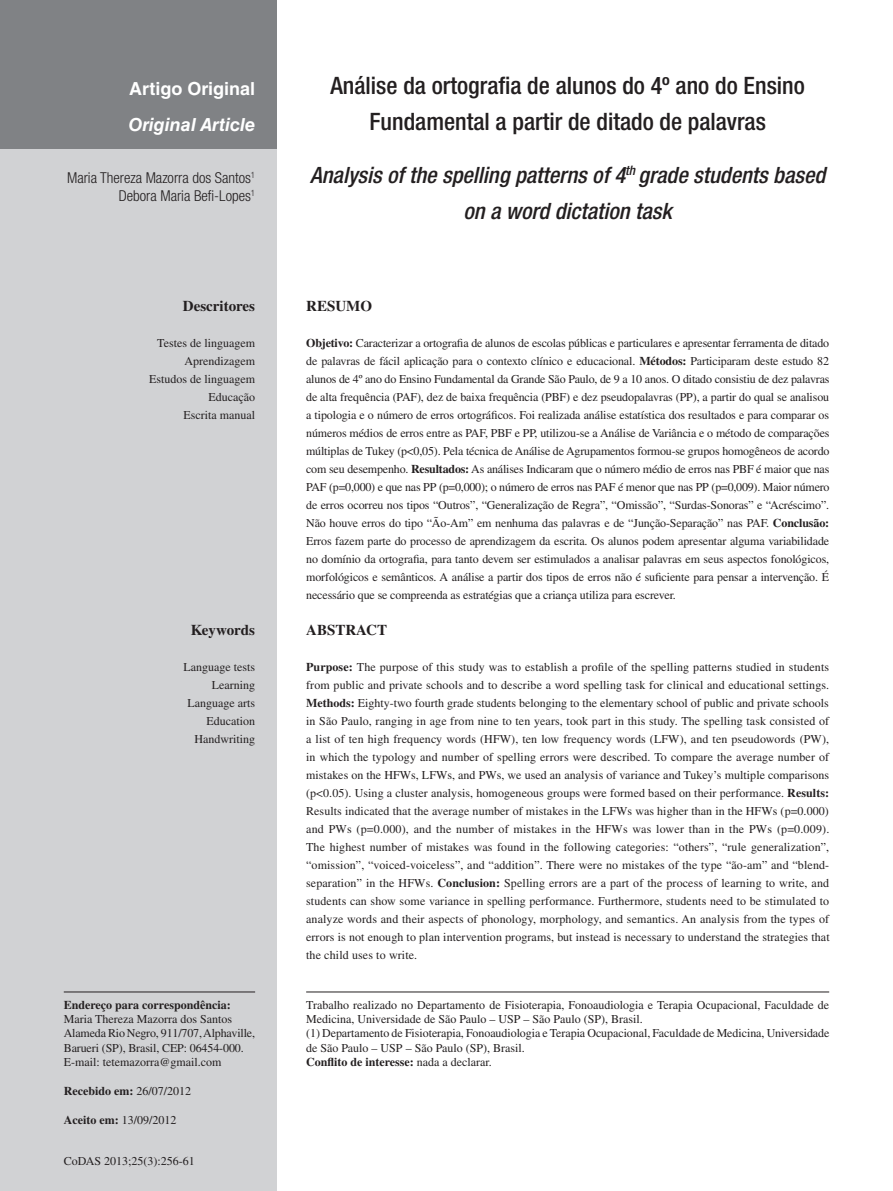
<style>
.page{position:relative;width:893px;height:1191px;background:#fff}
.page>*{position:absolute;margin:0;border:0;box-sizing:border-box;transform-origin:0 0}
._01_0_título_1{font:500 condensed 24px/36px "Helvetica Neue LT Std";color:#231f20;text-align:center}
._01_1_título_2{font:italic 500 condensed 22.5px/36px "Helvetica Neue LT Std";color:#231f20;text-align:center}
.t1{font:italic 700 18px "Helvetica LT Std";color:#fff}
.t2{font:700 18px "Helvetica LT Std";color:#fff}
._02_0_autores{font:300 condensed 15px "Helvetica Neue LT Std";color:#231f20}
._05_1_SUB_1{font:700 15px "Times LT Std";color:#231f20}
._03__1_Titulo_palavr{font:700 15px "Times LT Std";color:#231f20}
._03_2_Abstract{font:12px/18px "Times LT Std";letter-spacing:.005em;color:#231f20;text-align:justify}
._03_0_Resumo{font:12px/18px "Times LT Std";letter-spacing:-.01em;color:#231f20;text-align:justify}
._04_1_Informações{font:12px/14.4px "Times LT Std";letter-spacing:-.005em;color:#231f20}
._04_0_Informações_Pr{font:12px/14.4px "Times LT Std";color:#231f20}
._03_1_Palavras-chave{font:12px "Times LT Std";color:#231f20}
._04_1_Informações-2{font:700 12px "Times LT Std";color:#231f20}
._03_3_Keywords{font:12px "Times LT Std";color:#231f20}
._04_0_Informações_Pr-2{font:700 12px "Times LT Std";color:#231f20}
.s1{font-weight:400}
.s2{font-weight:700}
</style>
<div class="page">
<div style="left:0;top:0;width:276px;height:1191px;background:#d1d2d4"></div>
<div style="left:0;top:0;width:276px;height:149px;background:#808285"></div>
<hr style="left:64px;top:991px;width:191px;height:1px;background:#231f20">
<hr style="left:306px;top:991px;width:523px;height:1px;background:#231f20">
<h3 class="t2" style="left:129px;top:77px;width:128px">Artigo Original</h3>
<h3 class="t1" style="left:129px;top:113px;width:128px">Original Article</h3>
<p class="_02_0_autores" style="left:67px;top:169px;width:190px">Maria Thereza Mazorra dos Santos<sup>1</sup></p>
<p class="_02_0_autores" style="left:119px;top:187px;width:138px">Debora Maria Befi-Lopes<sup>1</sup></p>
<p class="_03__1_Titulo_palavr" style="left:183px;top:297px;width:74px">Descritores</p>
<p class="_03_1_Palavras-chave" style="left:157px;top:336px;width:99px">Testes de linguagem</p>
<p class="_03_1_Palavras-chave" style="left:184px;top:354px;width:72px">Aprendizagem</p>
<p class="_03_1_Palavras-chave" style="left:149px;top:372px;width:107px">Estudos de linguagem</p>
<p class="_03_1_Palavras-chave" style="left:208px;top:390px;width:48px">Educação</p>
<p class="_03_1_Palavras-chave" style="left:183px;top:408px;width:73px">Escrita manual</p>
<p class="_05_1_SUB_1" style="left:191px;top:621px;width:66px">Keywords</p>
<p class="_03_3_Keywords" style="left:183px;top:660px;width:73px">Language tests</p>
<p class="_03_3_Keywords" style="left:212px;top:678px;width:45px">Learning</p>
<p class="_03_3_Keywords" style="left:187px;top:696px;width:69px">Language arts</p>
<p class="_03_3_Keywords" style="left:206px;top:714px;width:50px">Education</p>
<p class="_03_3_Keywords" style="left:194px;top:732px;width:62px">Handwriting</p>
<p class="_04_0_Informações_Pr-2" style="left:64px;top:997px;width:168px">Endereço para correspondência:</p>
<p class="_04_1_Informações" style="left:64px;top:1011px;width:170px">Maria Thereza Mazorra dos Santos</p>
<p class="_04_1_Informações" style="left:64px;top:1026px;width:193px">Alameda Rio Negro, 911/707, Alphaville,<br>Barueri (SP), Brasil, CEP: 06454-000.</p>
<p class="_04_1_Informações" style="left:64px;top:1055px;width:159px">E-mail: tetemazorra@gmail.com</p>
<p class="_04_1_Informações-2" style="left:64px;top:1083px;width:129px">Recebido em: <span class="s1">26/07/2012</span></p>
<p class="_04_1_Informações" style="left:64px;top:1112px;width:114px"><span class="s2">Aceito em:</span> 13/09/2012</p>
<p class="_03_2_Abstract" style="left:64px;top:1152px;width:133px">CoDAS 2013;25(3):256-61</p>
<p class="_01_0_título_1" style="left:330px;top:67px;width:476px">Análise da ortografia de alunos do 4º ano do Ensino<br>Fundamental a partir de ditado de palavras</p>
<p class="_01_1_título_2" style="left:310px;top:157px;width:517px">Analysis of the spelling patterns of 4<sup>th</sup> grade students based on a word dictation task</p>
<p class="_05_1_SUB_1" style="left:306px;top:297px;width:67px">RESUMO</p>
<p class="_03_0_Resumo" style="left:306px;top:333px;width:525px"><span class="s2">Objetivo:</span> Caracterizar a ortografia de alunos de escolas públicas e particulares e apresentar ferramenta de ditado de palavras de fácil aplicação para o contexto clínico e educacional. <span class="s2">Métodos:</span> Participaram deste estudo 82 alunos de 4º ano do Ensino Fundamental da Grande São Paulo, de 9 a 10 anos. O ditado consistiu de dez palavras de alta frequência (PAF), dez de baixa frequência (PBF) e dez pseudopalavras (PP), a partir do qual se analisou a tipologia e o número de erros ortográficos. Foi realizada análise estatística dos resultados e para comparar os números médios de erros entre as PAF, PBF e PP, utilizou-se a Análise de Variância e o método de comparações múltiplas de Tukey (p&lt;0,05). Pela técnica de Análise de Agrupamentos formou-se grupos homogêneos de acordo com seu desempenho. <span class="s2">Resultados:</span> As análises Indicaram que o número médio de erros nas PBF é maior que nas PAF (p=0,000) e que nas PP (p=0,000); o número de erros nas PAF é menor que nas PP (p=0,009). Maior número de erros ocorreu nos tipos “Outros”, “Generalização de Regra”, “Omissão”, “Surdas-Sonoras” e “Acréscimo”.<br>Não houve erros do tipo “Ão-Am” em nenhuma das palavras e de “Junção-Separação” nas PAF. <span class="s2">Conclusão:<br></span>Erros fazem parte do processo de aprendizagem da escrita. Os alunos podem apresentar alguma variabilidade no domínio da ortografia, para tanto devem ser estimulados a analisar palavras em seus aspectos fonológicos, morfológicos e semânticos. A análise a partir dos tipos de erros não é suficiente para pensar a intervenção. É necessário que se compreenda as estratégias que a criança utiliza para escrever.</p>
<p class="_05_1_SUB_1" style="left:306px;top:621px;width:82px">ABSTRACT</p>
<p class="_03_2_Abstract" style="left:306px;top:657px;width:525px"><span class="s2">Purpose:</span> The purpose of this study was to establish a profile of the spelling patterns studied in students from public and private schools and to describe a word spelling task for clinical and educational settings.<br><span class="s2">Methods:</span> Eighty-two fourth grade students belonging to the elementary school of public and private schools in São Paulo, ranging in age from nine to ten years, took part in this study. The spelling task consisted of a list of ten high frequency words (HFW), ten low frequency words (LFW), and ten pseudowords (PW), in which the typology and number of spelling errors were described. To compare the average number of mistakes on the HFWs, LFWs, and PWs, we used an analysis of variance and Tukey’s multiple comparisons (p&lt;0.05). Using a cluster analysis, homogeneous groups were formed based on their performance. <span class="s2">Results:<br></span>Results indicated that the average number of mistakes in the LFWs was higher than in the HFWs (p=0.000) and PWs (p=0.000), and the number of mistakes in the HFWs was lower than in the PWs (p=0.009).<br>The highest number of mistakes was found in the following categories: “others”, “rule generalization”, “omission”, “voiced-voiceless”, and “addition”. There were no mistakes of the type “ão-am” and “blend&shy;separation” in the HFWs. <span class="s2">Conclusion:</span> Spelling errors are a part of the process of learning to write, and students can show some variance in spelling performance. Furthermore, students need to be stimulated to analyze words and their aspects of phonology, morphology, and semantics. An analysis from the types of errors is not enough to plan intervention programs, but instead is necessary to understand the strategies that the child uses to write.</p>
<p class="_04_0_Informações_Pr" style="left:306px;top:997px;width:524px">Trabalho realizado no Departamento de Fisioterapia, Fonoaudiologia e Terapia Ocupacional, Faculdade de<br>Medicina, Universidade de São Paulo – USP – São Paulo (SP), Brasil.</p>
<p class="_04_1_Informações" style="left:306px;top:1026px;width:525px">(1) Departamento de Fisioterapia, Fonoaudiologia e Terapia Ocupacional, Faculdade de Medicina, Universidade de São Paulo – USP – São Paulo (SP), Brasil.</p>
<p class="_04_1_Informações-2" style="left:306px;top:1055px;width:187px">Conflito de interesse: <span class="s1">nada a declarar.</span></p>
</div>
